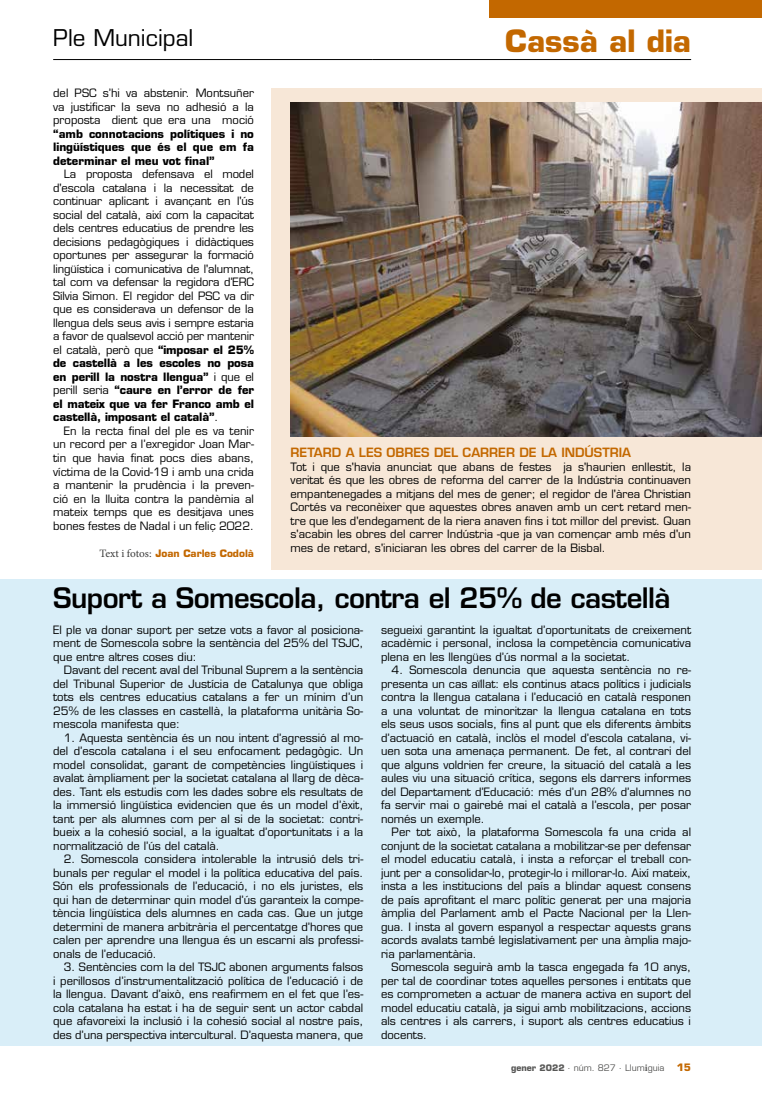
<style>
.page{position:relative;width:762px;height:1117px;background:#fff}
.page>*{position:absolute;margin:0;border:0;box-sizing:border-box;transform-origin:0 0}
.t1{font:700 30px "Eurostile LT Std";color:#c36800}
.t2{font:600 27.5px "Eurostile LT Std";letter-spacing:-.02em;color:#000}
.t3{font:22.5px "Eurostile LT Std";color:#000}
.t4{font:600 12.5px "Eurostile LT Std";color:#c36800}
.t5{font:11.25px/13.5px "Eurostile LT Std";color:#000;text-align:justify}
.t6{font:700 11.25px/13.5px "Eurostile LT Std";color:#000;text-align:justify}
.t7{font:700 10px "Eurostile LT Std";color:#c36800}
.t8{font:8.75px "Eurostile LT Std";color:#575756}
.s1{font-weight:700}
.s2{font-family:"Minion Pro";font-weight:400;font-size:11.25px;color:#3c3c3b}
.s3{font-family:"Minion Pro";font-weight:700;font-size:10px}
.s4{font-weight:700;font-size:10px;color:#c36800}
</style>
<div class="page">
<div style="left:0;top:579px;width:762px;height:466px;background:#d9eef8"></div>
<div style="left:272px;top:89px;width:490px;height:481px;background:#f7e7d7"></div>
<hr style="left:53px;top:59px;width:319px;height:1px;background:#000">
<hr style="left:372px;top:59px;width:319px;height:1px;background:#000">
<div style="left:490px;top:0;width:272px;height:18px;background:#c36800"></div>
<img style="left:291px;top:102px;width:471px;height:334px">
<h3 class="t3" style="left:53px;top:24px;width:142px">Ple Municipal</h3>
<h1 class="t1" style="left:505px;top:22px;width:187px">Cassà al dia</h1>
<p class="t5" style="left:53px;top:86px;width:202px">del PSC s’hi va abstenir. Montsuñer va justificar la seva no adhesió a la proposta dient que era una moció</p>
<p class="t6" style="left:53px;top:127px;width:202px">“amb connotacions polítiques i no lingüístiques que és el que em fa determinar el meu vot final”</p>
<p class="t5" style="left:53px;top:167px;width:202px;text-indent:11px">La proposta defensava el model d'escola catalana i la necessitat de continuar aplicant i avançant en l'ús social del català, així com la capacitat dels centres educatius de prendre les decisions pedagògiques i didàctiques oportunes per assegurar la formació lingüística i comunicativa de l'alumnat, tal com va defensar la regidora d’ERC Sílvia Simon. El regidor del PSC va dir que es considerava un defensor de la llengua dels seus avis i sempre estaria a favor de qualsevol acció per mantenir el català, però que <span class="s1">“imposar el 25% de castellà a les escoles no posa en perill la nostra llengua”</span> i que el perill seria <span class="s1">“caure en l’error de fer el mateix que va fer Franco amb el castellà, imposant el català”</span>.</p>
<p class="t5" style="left:53px;top:424px;width:202px;text-indent:11px">En la recta final del ple es va tenir un record per a l’exregidor Joan Mar&shy;tin que havia finat pocs dies abans, víctima de la Covid-19 i amb una crida a mantenir la prudència i la preven&shy;ció en la lluita contra la pandèmia al mateix temps que es desitjava unes bones festes de Nadal i un feliç 2022.</p>
<p class="t7" style="left:99px;top:546px;width:156px"><span class="s2">Text i fotos:</span> Joan Carles Codolà</p>
<p class="t4" style="left:291px;top:444px;width:342px">RETARD A LES OBRES DEL CARRER DE LA INDÚSTRIA</p>
<p class="t5" style="left:291px;top:459px;width:402px">Tot i que s'havia anunciat que abans de festes ja s'haurien enllestit, la veritat és que les obres de reforma del carrer de la Indústria continuaven empantenegades a mitjans del mes de gener; el regidor de l'àrea Christian Cortés va reconèixer que aquestes obres anaven amb un cert retard men&shy;tre que les d'endegament de la riera anaven fins i tot millor del previst. Quan s'acabin les obres del carrer Indústria -que ja van començar amb més d'un mes de retard, s'iniciaran les obres del carrer de la Bisbal.</p>
<h2 class="t2" style="left:53px;top:580px;width:619px">Suport a Somescola, contra el 25% de castellà</h2>
<p class="t5" style="left:53px;top:622px;width:312px">El ple va donar suport per setze vots a favor al posiciona&shy;ment de Somescola sobre la sentència del 25% del TSJC, que entre altres coses diu:</p>
<p class="t5" style="left:53px;top:663px;width:312px;text-indent:11px">Davant del recent aval del Tribunal Suprem a la sentència del Tribunal Superior de Justícia de Catalunya que obliga tots els centres educatius catalans a fer un mínim d’un 25% de les classes en castellà, la plataforma unitària So&shy;mescola manifesta que:</p>
<p class="t5" style="left:53px;top:730px;width:312px;text-indent:11px">1. Aquesta sentència és un nou intent d’agressió al mo&shy;del d’escola catalana i el seu enfocament pedagògic. Un model consolidat, garant de competències lingüístiques i avalat àmpliament per la societat catalana al llarg de dèca&shy;des. Tant els estudis com les dades sobre els resultats de la immersió lingüística evidencien que és un model d’èxit, tant per als alumnes com per al si de la societat: contri&shy;bueix a la cohesió social, a la igualtat d’oportunitats i a la normalització de l’ús del català.</p>
<p class="t5" style="left:53px;top:852px;width:312px;text-indent:11px">2. Somescola considera intolerable la intrusió dels tri&shy;bunals per regular el model i la política educativa del país.<br>Són els professionals de l’educació, i no els juristes, els qui han de determinar quin model d’ús garanteix la compe&shy;tència lingüística dels alumnes en cada cas. Que un jutge determini de manera arbitrària el percentatge d’hores que calen per aprendre una llengua és un escarni als professi&shy;onals de l’educació.</p>
<p class="t5" style="left:53px;top:960px;width:312px;text-indent:11px">3. Sentències com la del TSJC abonen arguments falsos i perillosos d’instrumentalització política de l’educació i de la llengua. Davant d’això, ens reafirmem en el fet que l’es&shy;cola catalana ha estat i ha de seguir sent un actor cabdal que afavoreixi la inclusió i la cohesió social al nostre país, des d’una perspectiva intercultural. D’aquesta manera, que</p>
<p class="t5" style="left:381px;top:622px;width:312px">segueixi garantint la igualtat d’oportunitats de creixement acadèmic i personal, inclosa la competència comunicativa plena en les llengües d’ús normal a la societat.</p>
<p class="t5" style="left:381px;top:663px;width:312px;text-indent:11px">4. Somescola denuncia que aquesta sentència no re&shy;presenta un cas aïllat: els continus atacs polítics i judicials contra la llengua catalana i l’educació en català responen a una voluntat de minoritzar la llengua catalana en tots els seus usos socials, fins al punt que els diferents àmbits d’actuació en català, inclòs el model d’escola catalana, vi&shy;uen sota una amenaça permanent. De fet, al contrari del que alguns voldrien fer creure, la situació del català a les aules viu una situació crítica, segons els darrers informes del Departament d’Educació: més d’un 28% d’alumnes no fa servir mai o gairebé mai el català a l’escola, per posar només un exemple.</p>
<p class="t5" style="left:381px;top:825px;width:312px;text-indent:11px">Per tot això, la plataforma Somescola fa una crida al conjunt de la societat catalana a mobilitzar-se per defensar el model educatiu català, i insta a reforçar el treball con&shy;junt per a consolidar-lo, protegir-lo i millorar-lo. Així mateix, insta a les institucions del país a blindar aquest consens de país aprofitant el marc polític generat per una majoria àmplia del Parlament amb el Pacte Nacional per la Llen&shy;gua. I insta al govern espanyol a respectar aquests grans acords avalats també legislativament per una àmplia majo&shy;ria parlamentària.</p>
<p class="t5" style="left:381px;top:960px;width:312px;text-indent:11px">Somescola seguirà amb la tasca engegada fa 10 anys, per tal de coordinar totes aquelles persones i entitats que es comprometen a actuar de manera activa en suport del model educatiu català, ja sigui amb mobilitzacions, accions als centres i als carrers, i suport als centres educatius i docents.</p>
<p class="t8" style="left:511px;top:1062px;width:182px"><span class="s1">gener 2022</span> · núm. 827 · Llum<span class="s3">i</span>guia <span class="s4">15</span></p>
</div>
